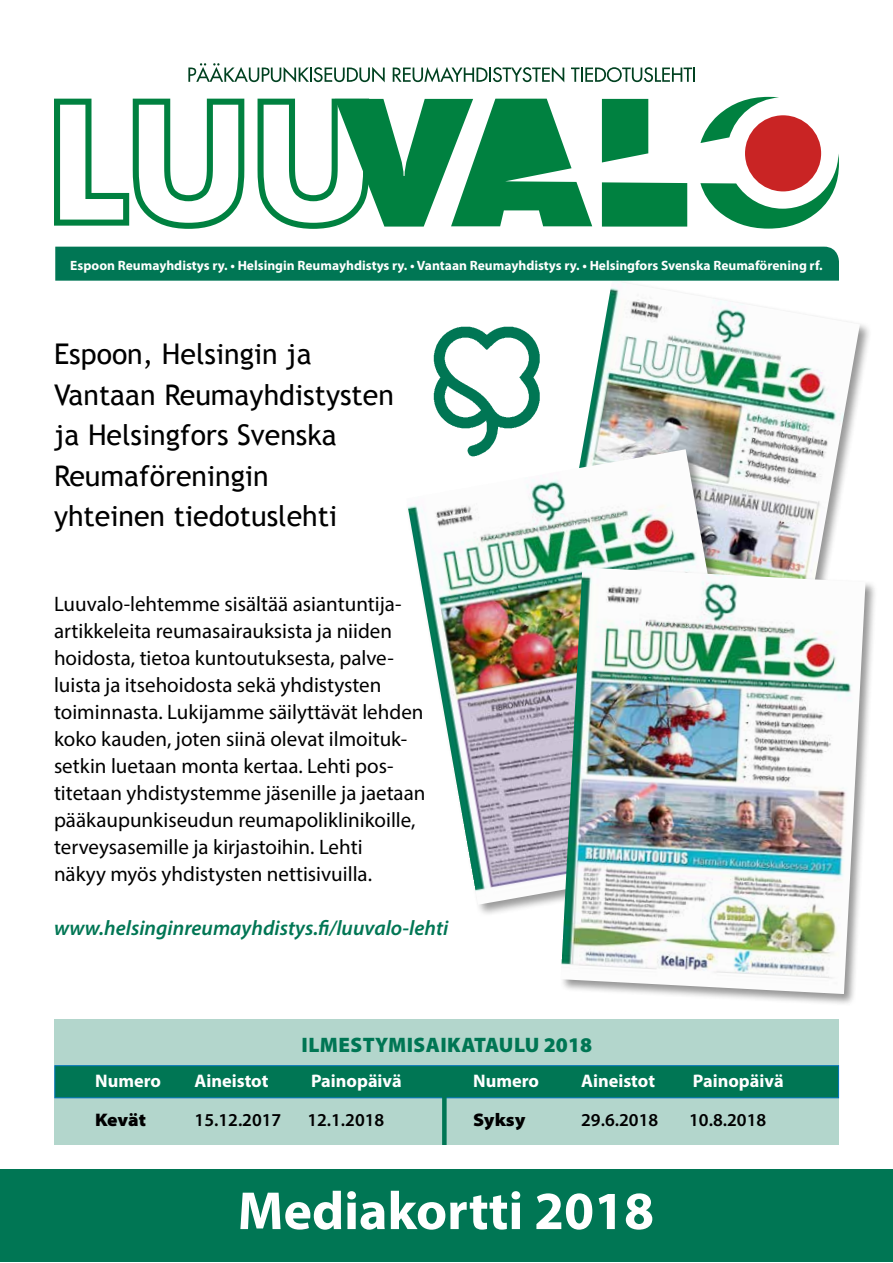
<style>
.page{position:relative;width:893px;height:1263px;background:#fff}
.page>*{position:absolute;margin:0;border:0;box-sizing:border-box;transform-origin:0 0}
.t1{font:700 54px "Myriad Pro";color:#fff}
.t2{font:28.5px/40.5px "Trebuchet MS";color:#000}
.t3{font:21px/27px "Myriad Pro";color:#000}
.t4{font:italic 600 21px "Myriad Pro";color:#007654}
.t5{font:900 21px "Myriad Pro";letter-spacing:.02em;color:#007654}
.t6{font:700 18.3px "Myriad Pro";color:#fff}
.t7{font:600 18.3px "Myriad Pro";color:#000}
.t8{font:900 semi-expanded 18.3px "Myriad Pro";letter-spacing:-.01em;color:#000}
.t9{font:700 13.5px "Myriad Pro";color:#fff}
</style>
<div class="page">
<div style="left:547px;top:280px;width:326px;height:418px;background:#000;opacity:.41"></div>
<img style="left:549px;top:281px;width:311px;height:285px">
<div style="left:1px;top:1169px;width:892px;height:93px;background:#007654"></div>
<div style="left:54px;top:1019px;width:785px;height:126px;background:#b3d6cc"></div>
<div style="left:54px;top:1065px;width:785px;height:33px;background:#007654;border:1px solid #0073bc"></div>
<svg style="left:188px;top:63px;width:197px;height:19px"></svg>
<svg style="left:393px;top:67px;width:171px;height:15px"></svg>
<svg style="left:571px;top:67px;width:124px;height:15px"></svg>
<svg style="left:54px;top:99px;width:190px;height:130px"></svg>
<svg style="left:258px;top:99px;width:334px;height:130px"></svg>
<svg style="left:602px;top:99px;width:46px;height:63px;background:#10894c"></svg>
<div style="left:602px;top:182px;width:85px;height:45px;background:#008140"></div>
<div style="left:745px;top:115px;width:76px;height:76px;background:#c92424;border-radius:50%"></div>
<svg style="left:700px;top:97px;width:79px;height:46px"></svg>
<svg style="left:700px;top:153px;width:139px;height:76px"></svg>
<img style="left:433px;top:327px;width:107px;height:121px">
<div style="left:55px;top:247px;width:784px;height:34px;background:#007654"></div>
<div style="left:405px;top:448px;width:365px;height:469px;background:#000;opacity:.4"></div>
<img style="left:406px;top:449px;width:351px;height:456px">
<div style="left:442px;top:1070px;width:5px;height:75px;background:#007654"></div>
<div style="left:559px;top:566px;width:319px;height:440px;background:#000;opacity:.41"></div>
<img style="left:561px;top:567px;width:304px;height:427px">
<p class="t9" style="left:70px;top:256px;width:754px">Espoon Reumayhdistys ry. • Helsingin Reumayhdistys ry. • Vantaan Reumayhdistys ry. • Helsingfors Svenska Reumaförening rf.</p>
<h2 class="t2" style="left:54px;top:334px;width:342px">Espoon, Helsingin ja<br>Vantaan Reumayhdistysten ja Helsingfors Svenska<br>Reumaföreningin<br>yhteinen tiedotuslehti</h2>
<p class="t3" style="left:54px;top:590px;width:373px">Luuvalo-lehtemme sisältää asiantuntija&shy;artikkeleita reumasairauksista ja niiden hoidosta, tietoa kuntoutuksesta, palve&shy;luista ja itsehoidosta sekä yhdistysten toiminnasta. Lukijamme säilyttävät lehden koko kauden, joten siinä olevat ilmoituk&shy;setkin luetaan monta kertaa. Lehti pos&shy;titetaan yhdistystemme jäsenille ja jaetaan pääkaupunkiseudun reumapoliklinikoille, terveysasemille ja kirjastoihin. Lehti<br>näkyy myös yhdistysten nettisivuilla.</p>
<p class="t4" style="left:54px;top:915px;width:396px">www.helsinginreumayhdistys.fi/luuvalo-lehti</p>
<p class="t5" style="left:302px;top:1031px;width:292px">ILMESTYMISAIKATAULU 2018</p>
<p class="t6" style="left:95px;top:1069px;width:67px">Numero</p>
<p class="t6" style="left:195px;top:1069px;width:75px">Aineistot</p>
<p class="t6" style="left:311px;top:1069px;width:92px">Painopäivä</p>
<p class="t6" style="left:473px;top:1069px;width:67px">Numero</p>
<p class="t6" style="left:581px;top:1069px;width:75px">Aineistot</p>
<p class="t6" style="left:693px;top:1069px;width:92px">Painopäivä</p>
<p class="t8" style="left:95px;top:1108px;width:52px">Kevät</p>
<p class="t7" style="left:195px;top:1108px;width:88px">15.12.2017</p>
<p class="t7" style="left:307px;top:1108px;width:79px">12.1.2018</p>
<p class="t8" style="left:473px;top:1108px;width:54px">Syksy</p>
<p class="t7" style="left:581px;top:1108px;width:79px">29.6.2018</p>
<p class="t7" style="left:689px;top:1108px;width:79px">10.8.2018</p>
<h1 class="t1" style="left:238px;top:1176px;width:418px">Mediakortti 2018</h1>
</div>
